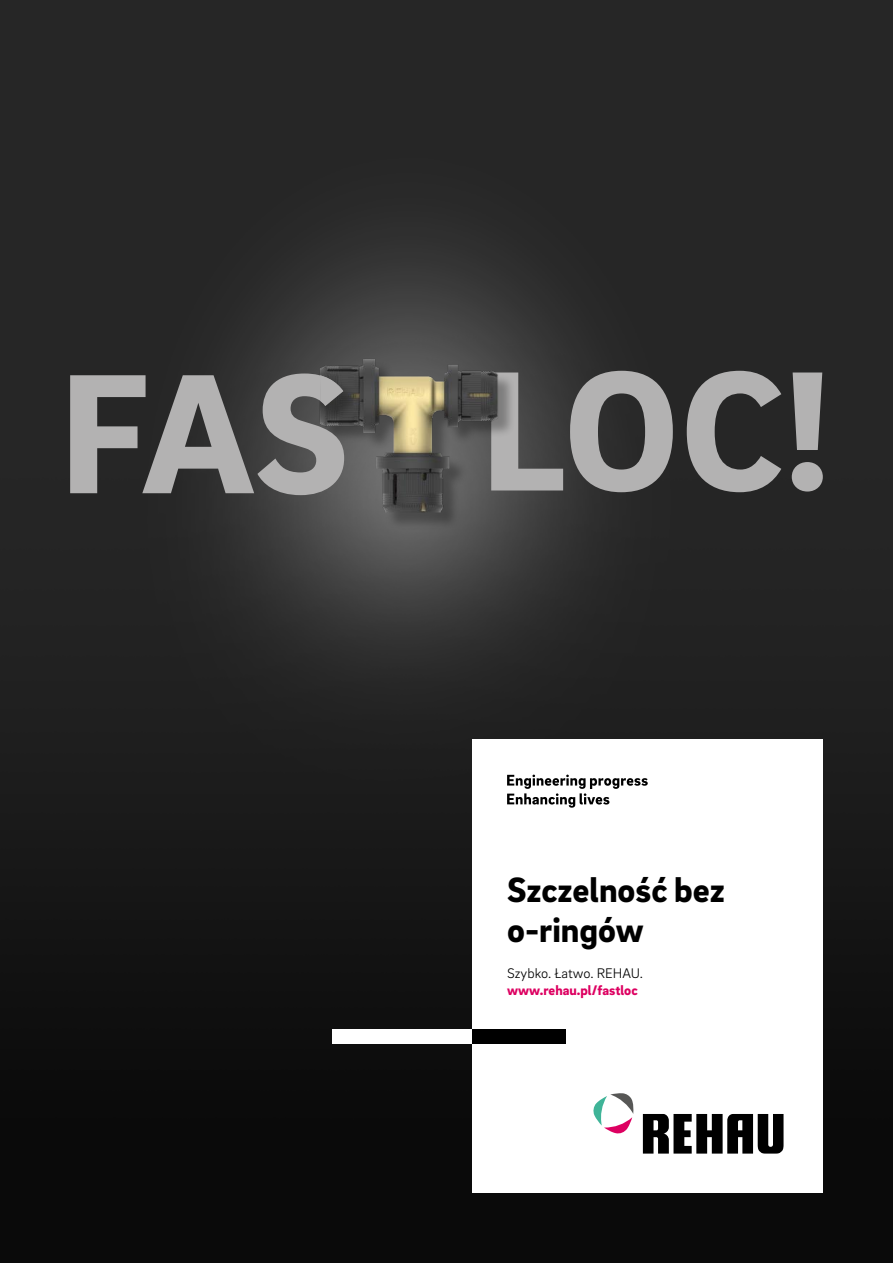
<style>
.page{position:relative;width:893px;height:1263px;background:#fff}
.page>*{position:absolute;margin:0;border:0;box-sizing:border-box;transform-origin:0 0}
.FB__Headline_-_24pt{font:900 36px/39.6px "Brix Sans";color:#000}
.FB__Body_text_-_9_5p{font:900 14.25px "Brix Sans";color:#dd0061}
.FB__Body_text_-_9_5p-2{font:300 14.25px "Brix Sans";color:#000}
</style>
<div class="page">
<img style="left:0;top:0;width:893px;height:1263px">
<div style="left:472px;top:739px;width:351px;height:454px;background:#fff"></div>
<svg style="left:507px;top:775px;width:141px;height:33px"></svg>
<div style="left:332px;top:1030px;width:140px;height:14px;background:#fff"></div>
<div style="left:472px;top:1030px;width:94px;height:14px;background:#000"></div>
<svg style="left:593px;top:1093px;width:41px;height:41px"></svg>
<svg style="left:643px;top:1114px;width:140px;height:39px"></svg>
<svg style="left:515px;top:371px;width:308px;height:121px;background:#696969"></svg>
<div style="left:322px;top:361px;width:193px;height:169px;background:#000;opacity:.3"></div>
<img style="left:302px;top:349px;width:212px;height:176px">
<div style="left:320px;top:376px;width:34px;height:48px;background:#000;opacity:.3"></div>
<svg style="left:70px;top:373px;width:274px;height:122px;background:#777676"></svg>
<p class="FB__Headline_-_24pt" style="left:507px;top:868px;width:219px">Szczelność bez o-ringów</p>
<p class="FB__Body_text_-_9_5p-2" style="left:507px;top:964px;width:138px">Szybko. Łatwo. REHAU.</p>
<p class="FB__Body_text_-_9_5p" style="left:507px;top:981px;width:132px">www.rehau.pl/fastloc</p>
</div>
